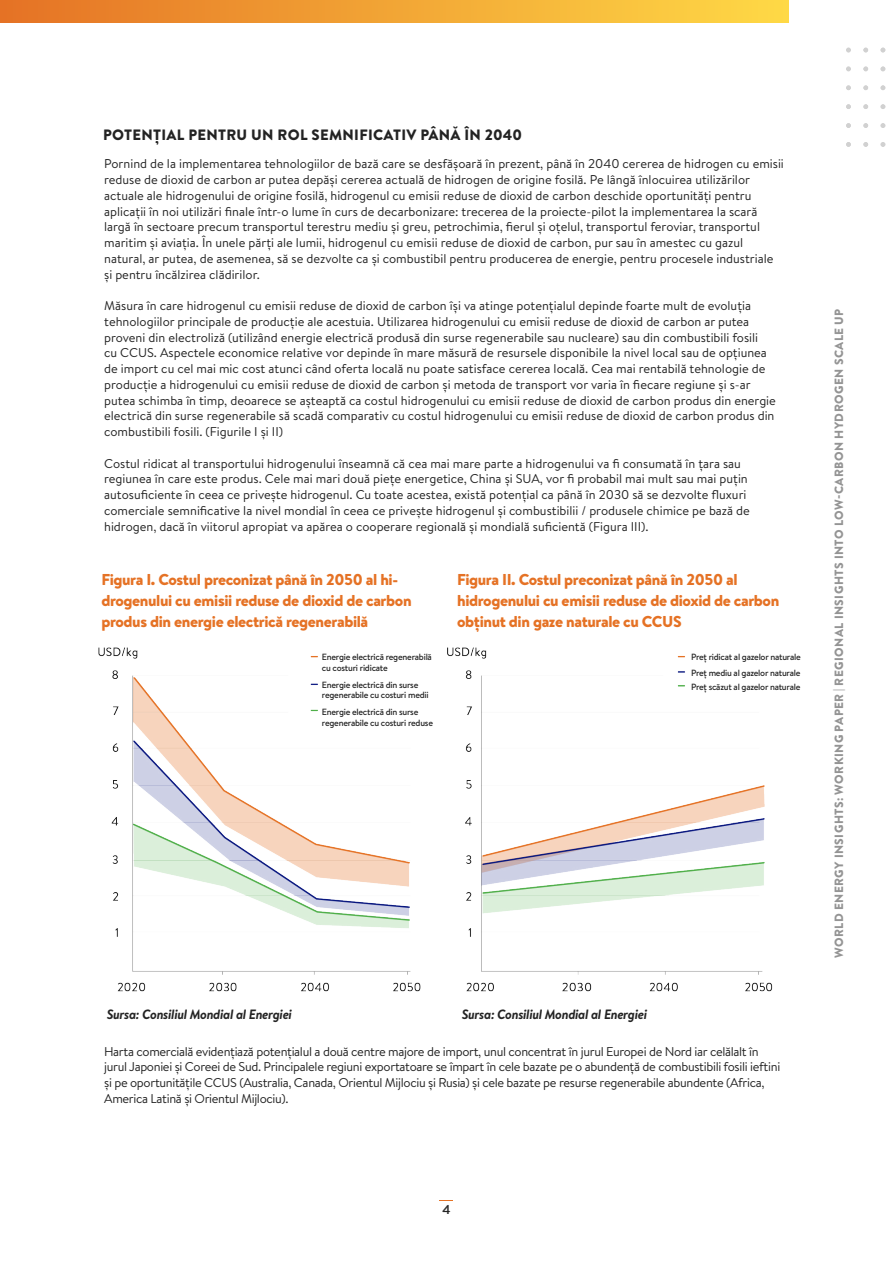
<style>
.page{position:relative;width:893px;height:1263px;background:#fff}
.page>*{position:absolute;margin:0;border:0;box-sizing:border-box;transform-origin:0 0}
.t1{font:900 15.75px/21px "Brandon Text";letter-spacing:-.025em;color:#e57225}
.t2{font:900 15px "Brandon Text";letter-spacing:.02em;color:#232323}
.t3{font:italic 700 13.5px "Brandon Text";letter-spacing:-.025em;color:#232323}
.t4{font:12.75px/15.8px "Brandon Text";color:#232323}
.t5{font:12.75px/15.8px "Brandon Text";letter-spacing:-.025em;color:#232323}
.t6{font:500 12.75px "Brandon Text";color:#232323}
.t7{font:900 12px "Brandon Text";letter-spacing:.035em;color:#949494}
.t8{font:500 9px/10.5px "Brandon Text";letter-spacing:-.025em;color:#232323}
</style>
<div class="page">
<img style="left:98px;top:647px;width:675px;height:345px">
<div style="left:0;top:0;width:789px;height:22px;background:linear-gradient(to right,#e57225,#ffd946)"></div>
<svg style="left:881px;top:123px;width:4px;height:5px"></svg>
<svg style="left:881px;top:142px;width:4px;height:5px"></svg>
<svg style="left:881px;top:85px;width:4px;height:5px"></svg>
<svg style="left:881px;top:104px;width:4px;height:5px"></svg>
<svg style="left:881px;top:48px;width:4px;height:4px"></svg>
<svg style="left:881px;top:67px;width:4px;height:4px"></svg>
<svg style="left:863px;top:123px;width:5px;height:5px"></svg>
<svg style="left:863px;top:142px;width:5px;height:5px"></svg>
<svg style="left:863px;top:85px;width:5px;height:5px"></svg>
<svg style="left:863px;top:104px;width:5px;height:5px"></svg>
<svg style="left:863px;top:48px;width:5px;height:4px"></svg>
<svg style="left:863px;top:67px;width:5px;height:4px"></svg>
<svg style="left:846px;top:123px;width:5px;height:5px"></svg>
<svg style="left:846px;top:142px;width:5px;height:5px"></svg>
<svg style="left:846px;top:85px;width:5px;height:5px"></svg>
<svg style="left:846px;top:104px;width:5px;height:5px"></svg>
<svg style="left:846px;top:48px;width:5px;height:4px"></svg>
<svg style="left:846px;top:67px;width:5px;height:4px"></svg>
<div style="left:320px;top:653px;width:96px;height:75px;background:#fff"></div>
<div style="left:687px;top:653px;width:75px;height:40px;background:#fff"></div>
<p class="t2" style="left:103px;top:124px;width:420px">POTENȚIAL PENTRU UN ROL SEMNIFICATIV PÂNĂ ÎN 2040</p>
<p class="t4" style="left:104px;top:156px;width:681px">Pornind de la implementarea tehnologiilor de bază care se desfășoară în prezent, până în 2040 cererea de hidrogen cu emisii reduse de dioxid de carbon ar putea depăși cererea actuală de hidrogen de origine fosilă. Pe lângă înlocuirea utilizărilor actuale ale hidrogenului de origine fosilă, hidrogenul cu emisii reduse de dioxid de carbon deschide oportunități pentru aplicații în noi utilizări finale într-o lume în curs de decarbonizare: trecerea de la proiecte-pilot la implementarea la scară largă în sectoare precum transportul terestru mediu și greu, petrochimia, fierul și oțelul, transportul feroviar, transportul maritim și aviația. În unele părți ale lumii, hidrogenul cu emisii reduse de dioxid de carbon, pur sau în amestec cu gazul natural, ar putea, de asemenea, să se dezvolte ca și combustibil pentru producerea de energie, pentru procesele industriale și pentru încălzirea clădirilor.</p>
<p class="t4" style="left:104px;top:297px;width:673px">Măsura în care hidrogenul cu emisii reduse de dioxid de carbon își va atinge potențialul depinde foarte mult de evoluția tehnologiilor principale de producție ale acestuia. Utilizarea hidrogenului cu emisii reduse de dioxid de carbon ar putea proveni din electroliză (utilizând energie electrică produsă din surse regenerabile sau nucleare) sau din combustibili fosili<br>cu CCUS. Aspectele economice relative vor depinde în mare măsură de resursele disponibile la nivel local sau de opțiunea de import cu cel mai mic cost atunci când oferta locală nu poate satisface cererea locală. Cea mai rentabilă tehnologie de producție a hidrogenului cu emisii reduse de dioxid de carbon și metoda de transport vor varia în fiecare regiune și s-ar putea schimba în timp, deoarece se așteaptă ca costul hidrogenului cu emisii reduse de dioxid de carbon produs din energie electrică din surse regenerabile să scadă comparativ cu costul hidrogenului cu emisii reduse de dioxid de carbon produs din combustibili fosili. (Figurile I și II)</p>
<p class="t4" style="left:104px;top:455px;width:647px">Costul ridicat al transportului hidrogenului înseamnă că cea mai mare parte a hidrogenului va fi consumată în țara sau regiunea în care este produs. Cele mai mari două piețe energetice, China și SUA, vor fi probabil mai mult sau mai puțin autosuficiente în ceea ce privește hidrogenul. Cu toate acestea, există potențial ca până în 2030 să se dezvolte fluxuri comerciale semnificative la nivel mondial în ceea ce privește hidrogenul și combustibilii / produsele chimice pe bază de hidrogen, dacă în viitorul apropiat va apărea o cooperare regională și mondială suficientă (Figura III).</p>
<p class="t1" style="left:101px;top:569px;width:312px">Figura I. Costul preconizat până în 2050 al hi&shy;drogenului cu emisii reduse de dioxid de carbon produs din energie electrică regenerabilă</p>
<p class="t8" style="left:322px;top:651px;width:112px">Energie electrică regenerabilă cu costuri ridicate</p>
<p class="t8" style="left:322px;top:679px;width:108px">Energie electrică din surse regenerabile cu costuri medii</p>
<p class="t8" style="left:322px;top:706px;width:113px">Energie electrică din surse regenerabile cu costuri reduse</p>
<p class="t1" style="left:457px;top:569px;width:324px">Figura II. Costul preconizat până în 2050 al hidrogenului cu emisii reduse de dioxid de carbon obținut din gaze naturale cu CCUS</p>
<p class="t8" style="left:691px;top:649px;width:111px;line-height:16px">Preț ridicat al gazelor naturale<br>Preț mediu al gazelor naturale</p>
<p class="t8" style="left:691px;top:681px;width:111px">Preț scăzut al gazelor naturale</p>
<p class="t3" style="left:107px;top:1005px;width:187px">Sursa: Consiliul Mondial al Energiei</p>
<p class="t3" style="left:462px;top:1005px;width:187px">Sursa: Consiliul Mondial al Energiei</p>
<p class="t5" style="left:104px;top:1043px;width:678px">Harta comercială evidențiază potențialul a două centre majore de import, unul concentrat în jurul Europei de Nord iar celălalt în jurul Japoniei și Coreei de Sud. Principalele regiuni exportatoare se împart în cele bazate pe o abundență de combustibili fosili ieftini și pe oportunitățile CCUS (Australia, Canada, Orientul Mijlociu și Rusia) și cele bazate pe resurse regenerabile abundente (Africa, America Latină și Orientul Mijlociu).</p>
<p class="t7" style="left:830px;top:958px;width:651px;rotate:-90deg">WORLD ENERGY INSIGHTS: WORKING PAPER | REGIONAL INSIGHTS INTO LOW-CARBON HYDROGEN SCALE UP</p>
<p class="t6" style="left:442px;top:1201px;width:10px">4</p>
</div>
